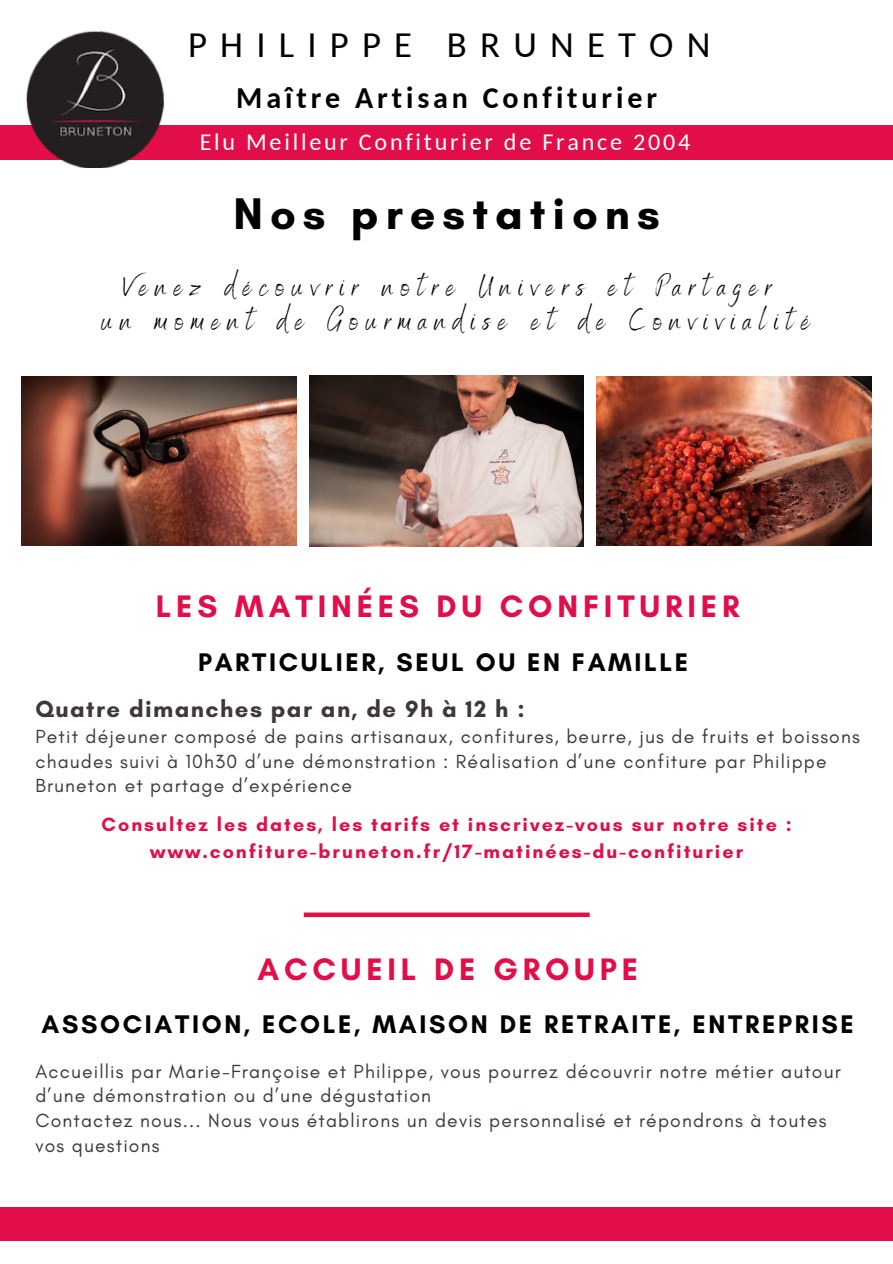
<style>
.page{position:relative;width:893px;height:1264px;background:#fff}
.page>*{position:absolute;margin:0;border:0;box-sizing:border-box;transform-origin:0 0}
.t1{font:700 45.15px "Glacial Indifference";letter-spacing:.155em;color:#000}
.t2{font:36.75px "Carlito";letter-spacing:.36em;color:#000}
.t3{font:700 31.65px "Glacial Indifference";letter-spacing:.155em;color:#e10e49}
.t4{font:30.15px/33.8px "Benedict";letter-spacing:.255em;color:#000;text-align:center}
.t5{font:700 30px "Carlito";letter-spacing:.13em;color:#000}
.t6{font:700 25.95px "Glacial Indifference";letter-spacing:.105em;color:#000}
.t7{font:24.15px "Carlito";letter-spacing:.115em;color:#fff}
.t8{font:700 23.85px "Glacial Indifference";letter-spacing:.06em;color:#403737}
.t9{font:700 19.5px "Glacial Indifference";letter-spacing:.105em;color:#e10e49}
.t10{font:19.35px/24.8px "Glacial Indifference";letter-spacing:.06em;color:#403737}
</style>
<div class="page">
<img style="left:21px;top:376px;width:275px;height:170px">
<img style="left:309px;top:376px;width:274px;height:171px">
<img style="left:597px;top:376px;width:274px;height:170px">
<div style="left:0;top:1207px;width:892px;height:33px;background:#e10e49"></div>
<div style="left:304px;top:912px;width:285px;height:5px;background:#e10e49"></div>
<div style="left:0;top:126px;width:892px;height:34px;background:#e10e49"></div>
<img style="left:25px;top:31px;width:144px;height:136px">
<h6 class="t2" style="left:188px;top:29px;width:524px">PHILIPPE BRUNETON</h6>
<p class="t5" style="left:236px;top:85px;width:422px">Maître Artisan Confiturier</p>
<p class="t7" style="left:200px;top:132px;width:492px">Elu Meilleur Confiturier de France 2004</p>
<p class="t1" style="left:234px;top:186px;width:427px">Nos prestations</p>
<p class="t4" style="left:102px;top:268px;width:709px">Venez découvrir notre Univers et Partager<br>un moment de Gourmandise et de Convivialité</p>
<p class="t3" style="left:156px;top:587px;width:585px">LES MATINÉES DU CONFITURIER</p>
<p class="t6" style="left:198px;top:646px;width:491px">PARTICULIER, SEUL OU EN FAMILLE</p>
<h3 class="t8" style="left:35px;top:694px;width:490px">Quatre dimanches par an, de 9h à 12 h :</h3>
<h6 class="t10" style="left:35px;top:723px;width:825px">Petit déjeuner composé de pains artisanaux, confitures, beurre, jus de fruits et boissons chaudes suivi à 10h30 d’une démonstration : Réalisation d’une confiture par Philippe<br>Bruneton et partage d’expérience</h6>
<p class="t9" style="left:102px;top:812px;width:691px">Consultez les dates, les tarifs et inscrivez-vous sur notre site :</p>
<p class="t9" style="left:150px;top:839px;width:594px">www.confiture-bruneton.fr/17-matinées-du-confiturier</p>
<p class="t3" style="left:257px;top:949px;width:382px">ACCUEIL DE GROUPE</p>
<p class="t6" style="left:42px;top:1008px;width:813px">ASSOCIATION, ECOLE, MAISON DE RETRAITE, ENTREPRISE</p>
<h1 class="t10" style="left:35px;top:1058px;width:806px">Accueillis par Marie-Françoise et Philippe, vous pourrez découvrir notre métier autour d’une démonstration ou d’une dégustation</h1>
<h5 class="t10" style="left:35px;top:1107px;width:792px">Contactez nous... Nous vous établirons un devis personnalisé et répondrons à toutes vos questions</h5>
</div>
